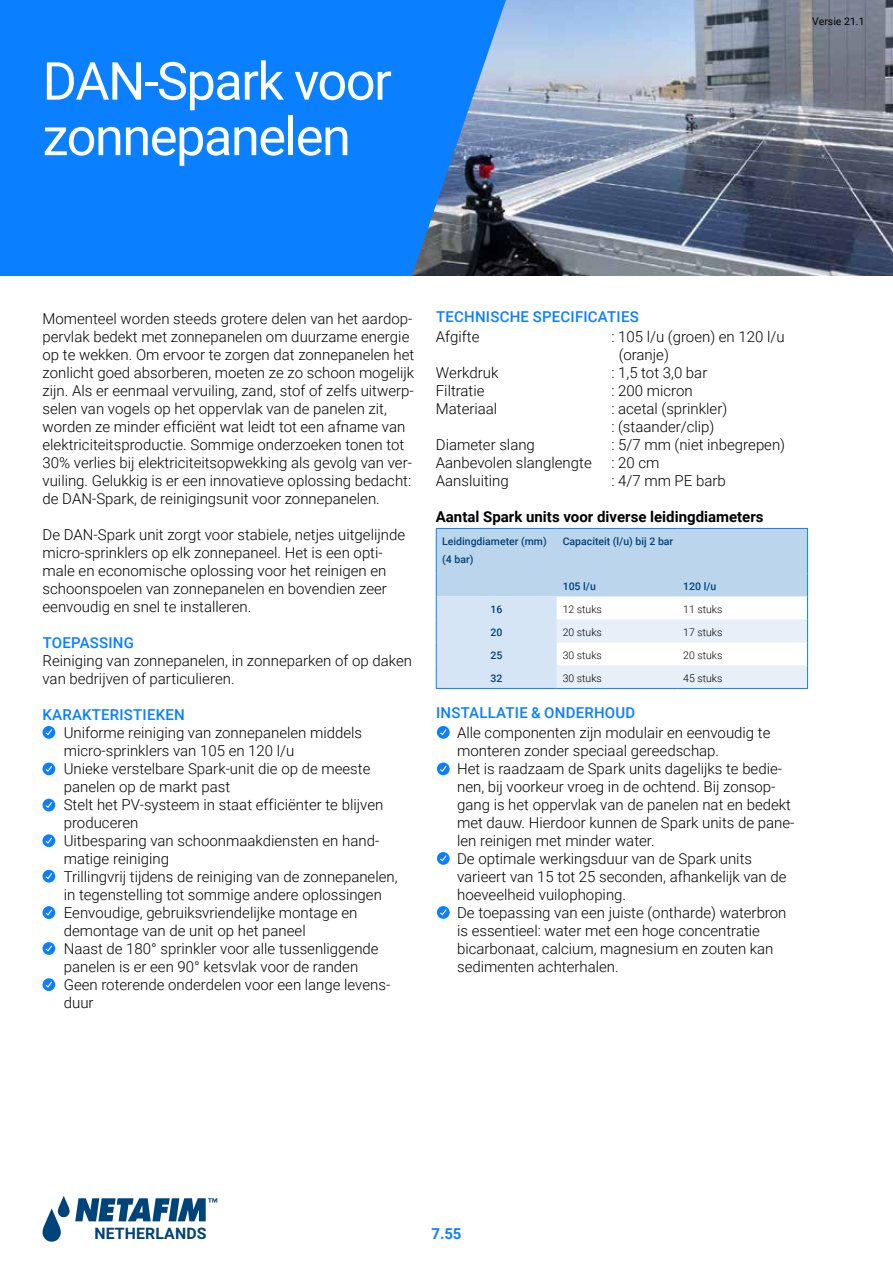
<style>
.page{position:relative;width:893px;height:1263px;background:#fff}
.page>*{position:absolute;margin:0;border:0;box-sizing:border-box;transform-origin:0 0}
.t1{font:52.5px/55.5px "Roboto";letter-spacing:-.03em;color:#fff}
.t2{font:700 15.9px "Roboto";letter-spacing:.01em;color:#004379}
.t3{font:300 15px/18px "Roboto";color:#000}
.t4{font:500 15px "Roboto";letter-spacing:.015em;color:#0a7fff}
.t5{font:700 15px "Roboto";color:#000}
.t6{font:700 15px "Roboto";color:#0a7fff}
.t7{font:500 10.5px/17.2px "Roboto";color:#004379}
.t8{font:300 10.5px "Roboto";color:#000}
.t9{font:10.5px "Roboto";color:#000}
</style>
<div class="page">
<svg style="left:43px;top:1196px;width:174px;height:46px"></svg>
<img style="left:506px;top:0;width:387px;height:276px">
<hr style="left:436px;top:688px;width:121px;height:1px;background:#0a7fff">
<hr style="left:557px;top:688px;width:120px;height:1px;background:#0a7fff">
<svg style="left:436px;top:528px;width:372px;height:160px"></svg>
<hr style="left:677px;top:688px;width:131px;height:1px;background:#0a7fff">
<svg style="left:0;top:0;width:506px;height:276px;background:#117cf2"></svg>
<svg style="left:437px;top:852px;width:13px;height:13px"></svg>
<svg style="left:439px;top:854px;width:9px;height:8px"></svg>
<svg style="left:437px;top:762px;width:13px;height:13px"></svg>
<svg style="left:439px;top:764px;width:9px;height:9px"></svg>
<svg style="left:437px;top:726px;width:13px;height:13px"></svg>
<svg style="left:439px;top:728px;width:9px;height:8px"></svg>
<svg style="left:437px;top:906px;width:13px;height:13px"></svg>
<svg style="left:439px;top:908px;width:9px;height:8px"></svg>
<svg style="left:43px;top:762px;width:12px;height:13px"></svg>
<svg style="left:44px;top:764px;width:9px;height:9px"></svg>
<svg style="left:43px;top:726px;width:12px;height:13px"></svg>
<svg style="left:44px;top:728px;width:9px;height:8px"></svg>
<div style="left:43px;top:799px;width:12px;height:12px;background:#0a7fff;border-radius:50%"></div>
<svg style="left:45px;top:802px;width:8px;height:6px"></svg>
<svg style="left:43px;top:906px;width:12px;height:13px"></svg>
<svg style="left:44px;top:908px;width:9px;height:8px"></svg>
<div style="left:43px;top:870px;width:12px;height:12px;background:#0a7fff;border-radius:50%"></div>
<svg style="left:45px;top:873px;width:8px;height:7px"></svg>
<div style="left:43px;top:834px;width:12px;height:13px;background:#0a7fff;border-radius:50%"></div>
<svg style="left:44px;top:836px;width:9px;height:8px"></svg>
<svg style="left:43px;top:942px;width:12px;height:13px"></svg>
<svg style="left:44px;top:944px;width:9px;height:8px"></svg>
<div style="left:43px;top:978px;width:12px;height:13px;background:#0a7fff;border-radius:50%"></div>
<svg style="left:44px;top:980px;width:9px;height:8px"></svg>
<h1 class="t1" style="left:43px;top:51px;width:351px">DAN-Spark voor zonnepanelen</h1>
<p class="t9" style="left:812px;top:14px;width:54px">Versie 21.1</p>
<p class="t3" style="left:43px;top:309px;width:373px">Momenteel worden steeds grotere delen van het aardop&shy;pervlak bedekt met zonnepanelen om duurzame energie op te wekken. Om ervoor te zorgen dat zonnepanelen het zonlicht goed absorberen, moeten ze zo schoon mogelijk zijn. Als er eenmaal vervuiling, zand, stof of zelfs uitwerp&shy;selen van vogels op het oppervlak van de panelen zit, worden ze minder efficiënt wat leidt tot een afname van elektriciteitsproductie. Sommige onderzoeken tonen tot 30% verlies bij elektriciteitsopwekking als gevolg van ver&shy;vuiling. Gelukkig is er een innovatieve oplossing bedacht: de DAN-Spark, de reinigingsunit voor zonnepanelen.</p>
<p class="t3" style="left:43px;top:525px;width:364px">De DAN-Spark unit zorgt voor stabiele, netjes uitgelijnde micro-sprinklers op elk zonnepaneel. Het is een opti&shy;male en economische oplossing voor het reinigen en schoonspoelen van zonnepanelen en bovendien zeer eenvoudig en snel te installeren.</p>
<p class="t4" style="left:43px;top:632px;width:93px">TOEPASSING</p>
<p class="t3" style="left:43px;top:651px;width:371px">Reiniging van zonnepanelen, in zonneparken of op daken van bedrijven of particulieren.</p>
<p class="t4" style="left:43px;top:704px;width:144px">KARAKTERISTIEKEN</p>
<p class="t3" style="left:64px;top:723px;width:335px">Uniforme reiniging van zonnepanelen middels micro-sprinklers van 105 en 120 l/u<br>Unieke verstelbare Spark-unit die op de meeste panelen op de markt past<br>Stelt het PV-systeem in staat efficiënter te blijven produceren<br>Uitbesparing van schoonmaakdiensten en hand&shy;matige reiniging<br>Trillingvrij tijdens de reiniging van de zonnepanelen, in tegenstelling tot sommige andere oplossingen Eenvoudige, gebruiksvriendelijke montage en demontage van de unit op het paneel<br>Naast de 180° sprinkler voor alle tussenliggende panelen is er een 90° ketsvlak voor de randen<br>Geen roterende onderdelen voor een lange levens&shy;duur</p>
<p class="t4" style="left:436px;top:306px;width:204px">TECHNISCHE SPECIFICATIES</p>
<p class="t3" style="left:436px;top:327px;width:45px">Afgifte</p>
<p class="t3" style="left:619px;top:327px;width:167px;text-indent:-7px">: 105 l/u (groen) en 120 l/u (oranje)</p>
<p class="t3" style="left:436px;top:363px;width:64px">Werkdruk</p>
<p class="t3" style="left:611px;top:363px;width:97px">: 1,5 tot 3,0 bar</p>
<p class="t3" style="left:436px;top:381px;width:50px">Filtratie</p>
<p class="t3" style="left:611px;top:381px;width:83px">: 200 micron</p>
<p class="t3" style="left:436px;top:399px;width:63px">Materiaal</p>
<p class="t3" style="left:611px;top:399px;width:117px">: acetal (sprinkler) : (staander/clip)</p>
<p class="t3" style="left:436px;top:435px;width:101px">Diameter slang</p>
<p class="t3" style="left:611px;top:435px;width:175px">: 5/7 mm (niet inbegrepen)</p>
<p class="t3" style="left:436px;top:453px;width:157px">Aanbevolen slanglengte</p>
<p class="t3" style="left:611px;top:453px;width:50px">: 20 cm</p>
<p class="t3" style="left:436px;top:471px;width:74px">Aansluiting</p>
<p class="t3" style="left:611px;top:471px;width:116px">: 4/7 mm PE barb</p>
<p class="t5" style="left:436px;top:506px;width:329px">Aantal Spark units voor diverse leidingdiameters</p>
<p class="t7" style="left:442px;top:533px;width:106px">Leidingdiameter (mm) (4 bar)</p>
<p class="t7" style="left:563px;top:533px;width:112px">Capaciteit (l/u) bij 2 bar</p>
<p class="t7" style="left:563px;top:578px;width:35px">105 l/u</p>
<p class="t7" style="left:683px;top:578px;width:35px">120 l/u</p>
<p class="t7" style="left:490px;top:601px;width:13px">16</p>
<p class="t8" style="left:563px;top:602px;width:41px">12 stuks</p>
<p class="t8" style="left:683px;top:602px;width:41px">11 stuks</p>
<p class="t7" style="left:490px;top:624px;width:13px">20</p>
<p class="t8" style="left:563px;top:625px;width:41px">20 stuks</p>
<p class="t8" style="left:683px;top:625px;width:41px">17 stuks</p>
<p class="t7" style="left:491px;top:647px;width:13px">25</p>
<p class="t8" style="left:563px;top:648px;width:41px">30 stuks</p>
<p class="t8" style="left:683px;top:648px;width:41px">20 stuks</p>
<p class="t7" style="left:491px;top:670px;width:13px">32</p>
<p class="t8" style="left:563px;top:671px;width:41px">30 stuks</p>
<p class="t8" style="left:683px;top:671px;width:41px">45 stuks</p>
<p class="t4" style="left:436px;top:702px;width:201px">INSTALLATIE &amp; ONDERHOUD</p>
<p class="t3" style="left:457px;top:723px;width:339px">Alle componenten zijn modulair en eenvoudig te monteren zonder speciaal gereedschap.<br>Het is raadzaam de Spark units dagelijks te bedie&shy;nen, bij voorkeur vroeg in de ochtend. Bij zonsop&shy;gang is het oppervlak van de panelen nat en bedekt met dauw. Hierdoor kunnen de Spark units de pane&shy;len reinigen met minder water.<br>De optimale werkingsduur van de Spark units varieert van 15 tot 25 seconden, afhankelijk van de hoeveelheid vuilophoping.<br>De toepassing van een juiste (ontharde) waterbron is essentieel: water met een hoge concentratie bicarbonaat, calcium, magnesium en zouten kan sedimenten achterhalen.</p>
<p class="t2" style="left:94px;top:1223px;width:114px">NETHERLANDS</p>
<p class="t6" style="left:431px;top:1223px;width:32px">7.55</p>
</div>
